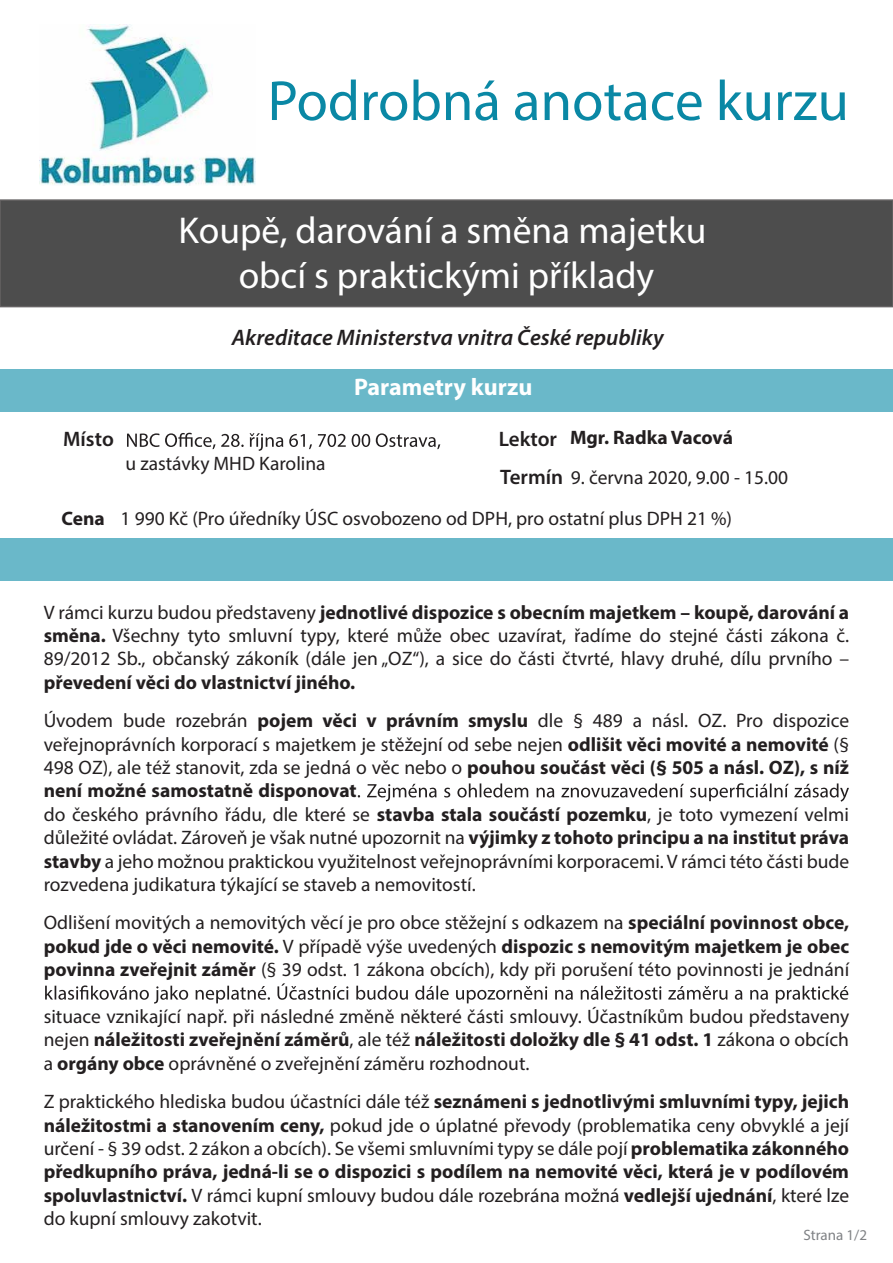
<style>
.page{position:relative;width:893px;height:1263px;background:#fff}
.page>*{position:absolute;margin:0;border:0;box-sizing:border-box;transform-origin:0 0}
.t1{font:57px "Myriad Pro";color:#0a88a5}
.t2{font:37.5px/45px "Myriad Pro";color:#fff;text-align:center}
.t3{font:700 24px "Myriad Pro";color:#fff}
.t4{font:italic 600 22.5px "Myriad Pro";color:#231f20}
.t5{font:600 21px "Myriad Pro";color:#231f20}
.t6{font:19.5px/23.4px "Myriad Pro";color:#231f20;text-align:justify}
.t7{font:700 19.5px/38.4px "Myriad Pro";color:#231f20}
.t8{font:15px "Myriad Pro";color:#808285}
.s1{font-weight:600;font-size:21px}
.s2{font-weight:700}
.s3{font-weight:400}
</style>
<div class="page">
<div style="left:0;top:200px;width:893px;height:107px;background:#4d4d4d"></div>
<div style="left:0;top:199px;width:893px;height:108px;border:2px solid #231f20"></div>
<div style="left:0;top:369px;width:893px;height:42px;background:#6ab8c9"></div>
<div style="left:0;top:538px;width:893px;height:42px;background:#6ab8c9"></div>
<svg style="left:358px;top:783px;width:491px;height:19px"></svg>
<svg style="left:45px;top:983px;width:803px;height:20px"></svg>
<img style="left:39px;top:24px;width:217px;height:162px">
<svg style="left:127px;top:433px;width:313px;height:18px"></svg>
<h1 class="t1" style="left:268px;top:66px;width:583px">Podrobná anotace kurzu</h1>
<h2 class="t2" style="left:179px;top:208px;width:529px">Koupě, darování a směna majetku obcí s praktickými příklady</h2>
<p class="t4" style="left:232px;top:323px;width:433px">Akreditace Ministerstva vnitra České republiky</p>
<p class="t3" style="left:354px;top:371px;width:180px">Parametry kurzu</p>
<p class="t5" style="left:63px;top:426px;width:52px">Místo</p>
<p class="t7" style="left:499px;top:418px;width:236px"><span class="s1">Lektor</span> Mgr. Radka Vacová</p>
<p class="t6" style="left:125px;top:452px;width:202px">u zastávky MHD Karolina</p>
<p class="t6" style="left:128px;top:452px;width:211px">zastávka MHD - Výstaviště</p>
<p class="t6" style="left:500px;top:466px;width:289px"><span class="s1">Termín</span> 9. června 2020, 9.00 - 15.00</p>
<p class="t6" style="left:62px;top:506px;width:672px"><span class="s2">Cena</span> 1 990 Kč (Pro úředníky ÚSC osvobozeno od DPH, pro ostatní plus DPH 21 %)</p>
<p class="t6" style="left:44px;top:600px;width:807px">V rámci kurzu budou představeny <span class="s2">jednotlivé dispozice s obecním majetkem – koupě, darování a směna.</span> Všechny tyto smluvní typy, které může obec uzavírat, řadíme do stejné části zákona č.<br>89/2012 Sb., občanský zákoník (dále jen „OZ“), a sice do části čtvrté, hlavy druhé, dílu prvního –</p>
<p class="t7" style="left:44px;top:662px;width:807px">převedení věci do vlastnictví jiného.<br><span class="s3">Úvodem bude rozebrán</span> pojem věci v právním smyslu <span class="s3">dle § 489 a násl. OZ. Pro dispozice</span></p>
<p class="t6" style="left:44px;top:732px;width:807px;text-align:left">veřejnoprávních korporací s majetkem je stěžejní od sebe nejen <span class="s2">odlišit věci movité a nemovité</span> (§ 498 OZ), ale též stanovit, zda se jedná o věc nebo o <span class="s2">pouhou součást věci (§ 505 a násl. OZ), s níž není možné samostatně disponovat<br></span>do českého právního řádu, dle které se <span class="s2">stavba stala součástí pozemku</span>, je toto vymezení velmi důležité ovládat. Zároveň je však nutné upozornit na <span class="s2">výjimky z tohoto principu a na institut práva stavby</span> a jeho možnou praktickou využitelnost veřejnoprávními korporacemi. V rámci této části bude rozvedena judikatura týkající se staveb a nemovitostí.</p>
<p class="t6" style="left:44px;top:911px;width:807px">Odlišení movitých a nemovitých věcí je pro obce stěžejní s odkazem na <span class="s2">speciální povinnost obce, pokud jde o věci nemovité.</span> V případě výše uvedených <span class="s2">dispozic s nemovitým majetkem je obec povinna zveřejnit záměr</span> (§ 39 odst. 1 zákona obcích), kdy při porušení této povinnosti je jednání</p>
<p class="t6" style="left:44px;top:1004px;width:807px">situace vznikající např. při následné změně některé části smlouvy. Účastníkům budou představeny nejen <span class="s2">náležitosti zveřejnění záměrů</span>, ale též <span class="s2">náležitosti doložky dle § 41 odst. 1</span> zákona o obcích a <span class="s2">orgány obce</span> oprávněné o zveřejnění záměru rozhodnout.</p>
<p class="t6" style="left:44px;top:1089px;width:807px">Z praktického hlediska budou účastníci dále též <span class="s2">seznámeni s jednotlivými smluvními typy, jejich náležitostmi a stanovením ceny,</span> pokud jde o úplatné převody (problematika ceny obvyklé a její určení - § 39 odst. 2 zákon a obcích). Se všemi smluvními typy se dále pojí <span class="s2">problematika zákonného předkupního práva, jedná-li se o dispozici s podílem na nemovité věci, která je v podílovém spoluvlastnictví.</span> V rámci kupní smlouvy budou dále rozebrána možná <span class="s2">vedlejší ujednání</span>, které lze do kupní smlouvy zakotvit.</p>
<p class="t8" style="left:803px;top:1225px;width:65px">Strana 1/2</p>
</div>
